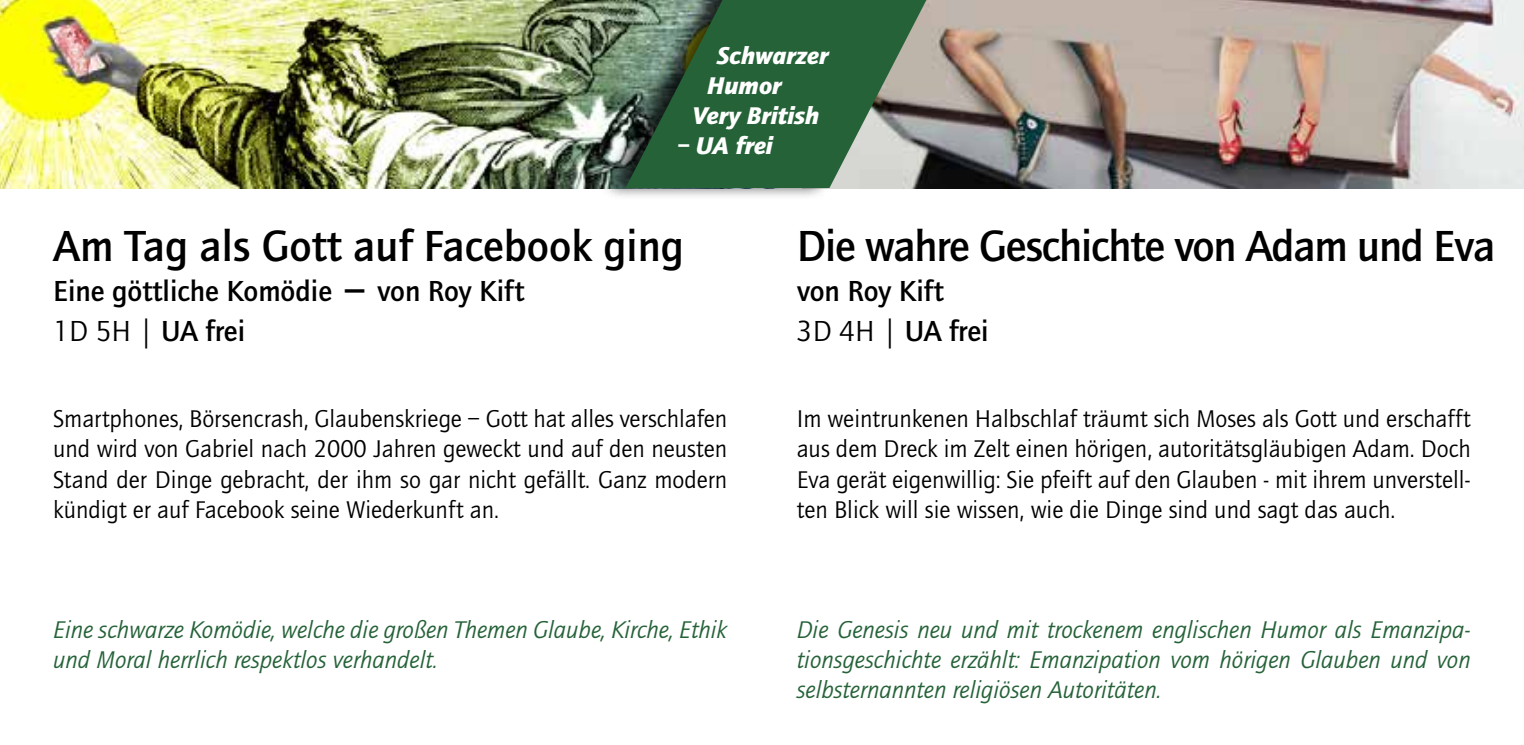
<style>
.page{position:relative;width:1524px;height:745px;background:#fff}
.page>*{position:absolute;margin:0;border:0;box-sizing:border-box;transform-origin:0 0}
.t1{font:500 45px "Quay Sans";letter-spacing:-.025em;color:#000}
.t2{font:500 45px "Quay Sans";color:#000}
.t3{font:500 30px/40px "Quay Sans";color:#000}
.t4{font:25px/30px "Quay Sans";color:#000;text-align:justify}
.t5{font:italic 25px/30px "Quay Sans";color:#256238}
.t6{font:italic 900 25px "Quay Sans";color:#fff}
.s1{font-size:45px}
.s2{font-weight:400}
</style>
<div class="page">
<img style="left:0;top:0;width:599px;height:188px">
<img style="left:932px;top:0;width:592px;height:188px">
<div style="left:599px;top:0;width:333px;height:200px;background:#000;opacity:.75"></div>
<svg style="left:625px;top:0;width:301px;height:188px;background:#447151"></svg>
<p class="t6" style="left:717px;top:41px;width:113px">Schwarzer</p>
<p class="t6" style="left:707px;top:71px;width:76px">Humor</p>
<p class="t6" style="left:692px;top:101px;width:129px">Very British</p>
<p class="t6" style="left:677px;top:131px;width:97px">– UA frei</p>
<h1 class="t2" style="left:53px;top:220px;width:632px">Am Tag als Gott auf Facebook ging</h1>
<p class="t3" style="left:53px;top:271px;width:473px">Eine göttliche Komödie <span class="s1">–</span> von Roy Kift<br><span class="s2">1D 5H |</span> UA frei</p>
<p class="t4" style="left:53px;top:404px;width:675px">Smartphones, Börsencrash, Glaubenskriege – Gott hat alles verschlafen und wird von Gabriel nach 2000 Jahren geweckt und auf den neusten Stand der Dinge gebracht, der ihm so gar nicht gefällt. Ganz modern kündigt er auf Facebook seine Wiederkunft an.</p>
<p class="t5" style="left:53px;top:614px;width:675px">Eine schwarze Komödie, welche die großen Themen Glaube, Kirche, Ethik und Moral herrlich respektlos verhandelt.</p>
<h1 class="t1" style="left:797px;top:220px;width:700px">Die wahre Geschichte von Adam und Eva</h1>
<p class="t3" style="left:797px;top:271px;width:193px">von Roy Kift<br><span class="s2">3D 4H |</span> UA frei</p>
<p class="t4" style="left:797px;top:404px;width:675px">Im weintrunkenen Halbschlaf träumt sich Moses als Gott und erschafft aus dem Dreck im Zelt einen hörigen, autoritätsgläubigen Adam. Doch Eva gerät eigenwillig: Sie pfeift auf den Glauben - mit ihrem unverstell&shy;ten Blick will sie wissen, wie die Dinge sind und sagt das auch.</p>
<p class="t5" style="left:797px;top:614px;width:675px;text-align:justify">Die Genesis neu und mit trockenem englischen Humor als Emanzipa&shy;tionsgeschichte erzählt: Emanzipation vom hörigen Glauben und von selbsternannten religiösen Autoritäten.</p>
</div>
